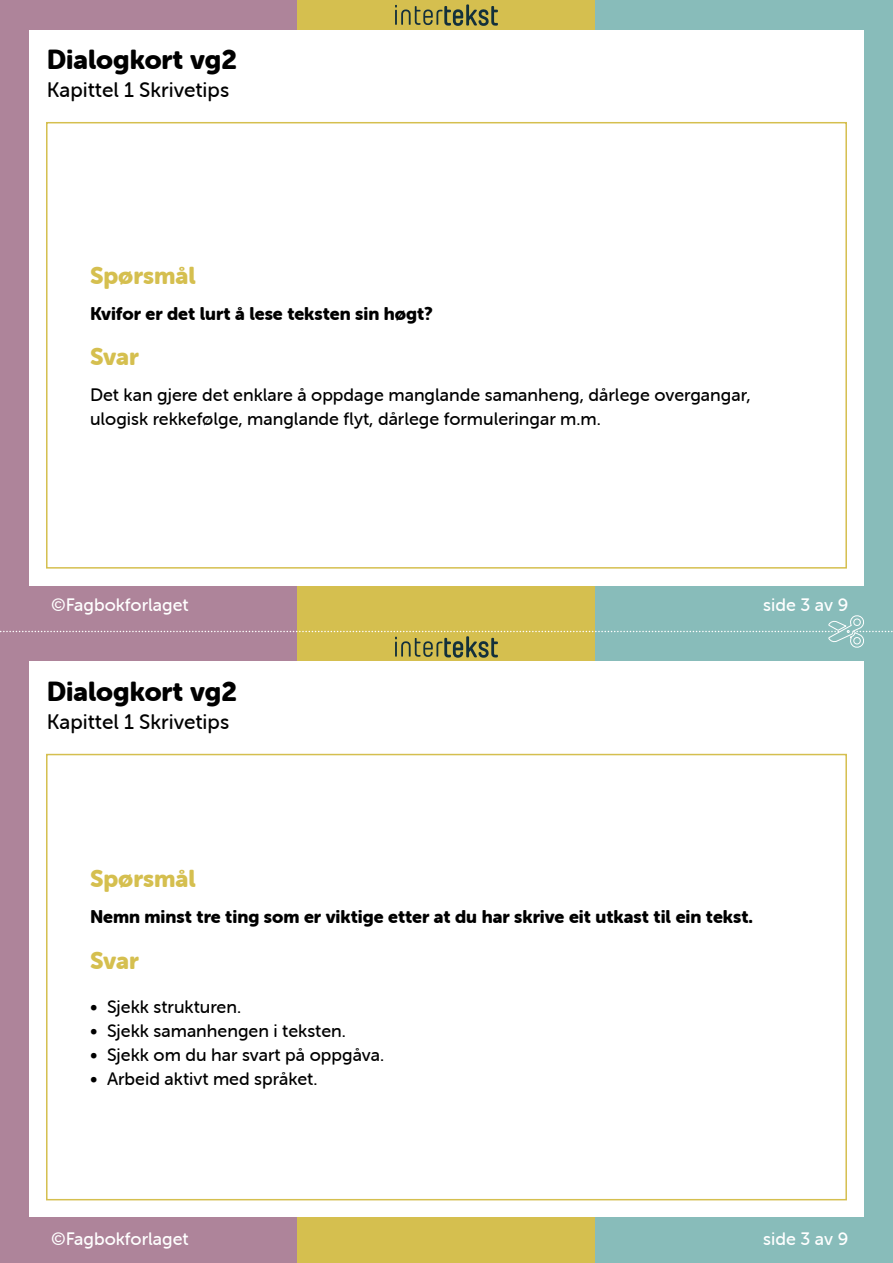
<style>
.page{position:relative;width:893px;height:1263px;background:#fff}
.page>*{position:absolute;margin:0;border:0;box-sizing:border-box;transform-origin:0 0}
.t1{font:27px "Museo Sans Rounded 900";color:#000}
.Card_Heading{font:24px "Museo Sans Rounded 900";color:#d5bf4f}
.t2{font:21px "Museo Sans Rounded 500";color:#000}
.Svar{font:18px/24px "Museo Sans Rounded 500";color:#000}
.Sporsmal{font:18px "Museo Sans Rounded 900";color:#000}
.Sporsmal-2{font:18px "Museo Sans Rounded 500";color:#fff}
</style>
<div class="page">
<div style="left:0;top:0;width:298px;height:632px;background:#ae849a"></div>
<div style="left:0;top:632px;width:298px;height:631px;background:#ae849a"></div>
<div style="left:298px;top:0;width:297px;height:632px;background:#d5bf4f"></div>
<div style="left:298px;top:632px;width:297px;height:631px;background:#d5bf4f"></div>
<div style="left:595px;top:0;width:298px;height:632px;background:#88bcba"></div>
<div style="left:595px;top:632px;width:298px;height:631px;background:#88bcba"></div>
<svg style="left:395px;top:4px;width:103px;height:22px"></svg>
<svg style="left:0;top:615px;width:893px;height:43px"></svg>
<div style="left:29px;top:30px;width:835px;height:555px;background:#fff"></div>
<div style="left:29px;top:662px;width:835px;height:555px;background:#fff"></div>
<div style="left:46px;top:122px;width:801px;height:447px;border:2px solid #d5bf4f"></div>
<div style="left:46px;top:754px;width:801px;height:446px;border:2px solid #d5bf4f"></div>
<h1 class="t1" style="left:47px;top:44px;width:192px">Dialogkort vg2</h1>
<p class="t2" style="left:47px;top:78px;width:184px">Kapittel 1 Skrivetips</p>
<p class="Card_Heading" style="left:90px;top:262px;width:107px">Spørsmål</p>
<p class="Sporsmal" style="left:90px;top:303px;width:344px">Kvifor er det lurt å lese teksten sin høgt?</p>
<p class="Card_Heading" style="left:90px;top:343px;width:50px">Svar</p>
<p class="Svar" style="left:90px;top:383px;width:662px">Det kan gjere det enklare å oppdage manglande samanheng, dårlege overgangar, ulogisk rekkefølge, manglande flyt, dårlege formuleringar m.m.</p>
<p class="Sporsmal-2" style="left:51px;top:595px;width:139px">©Fagbokforlaget</p>
<p class="Sporsmal-2" style="left:763px;top:595px;width:87px">side 3 av 9</p>
<h1 class="t1" style="left:47px;top:676px;width:192px">Dialogkort vg2</h1>
<p class="t2" style="left:47px;top:710px;width:184px">Kapittel 1 Skrivetips</p>
<p class="Card_Heading" style="left:90px;top:865px;width:107px">Spørsmål</p>
<p class="Sporsmal" style="left:90px;top:907px;width:665px">Nemn minst tre ting som er viktige etter at du har skrive eit utkast til ein tekst.</p>
<p class="Card_Heading" style="left:90px;top:946px;width:50px">Svar</p>
<p class="Svar" style="left:90px;top:995px;width:153px">• Sjekk strukturen.</p>
<p class="Svar" style="left:90px;top:1019px;width:257px">• Sjekk samanhengen i teksten.</p>
<p class="Svar" style="left:90px;top:1043px;width:296px">• Sjekk om du har svart på oppgåva.</p>
<p class="Svar" style="left:90px;top:1067px;width:229px">• Arbeid aktivt med språket.</p>
<p class="Sporsmal-2" style="left:51px;top:1228px;width:139px">©Fagbokforlaget</p>
<p class="Sporsmal-2" style="left:763px;top:1228px;width:87px">side 3 av 9</p>
</div>
